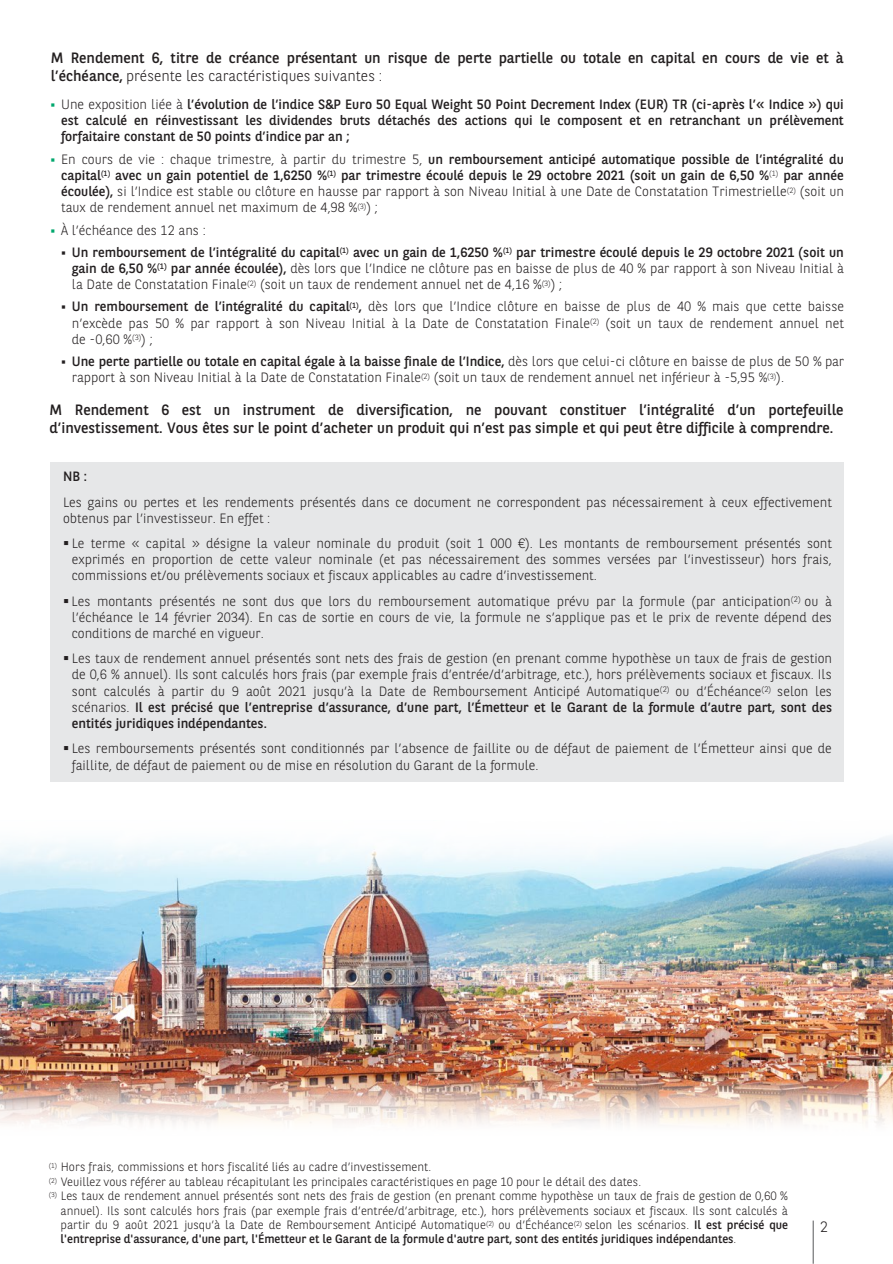
<style>
.page{position:relative;width:893px;height:1264px;background:#fff}
.page>*{position:absolute;margin:0;border:0;box-sizing:border-box;transform-origin:0 0}
.t1{font:15px/18px "BNPP Sans";color:#231f20}
.t2{font:300 15px "BNPP Sans";color:#231f20}
.t3{font:300 13.5px/16.2px "BNPP Sans";color:#231f20;text-align:justify}
.t4{font:13.5px/16px "BNPP Sans";letter-spacing:-.005em;color:#231f20;text-align:justify}
.t5{font:300 12px/14.4px "BNPP Sans";color:#231f20;text-align:justify}
.s1{font-weight:300}
.s2{color:#00a76d}
.s3{font-weight:400}
</style>
<div class="page">
<hr style="left:812px;top:1220px;width:1px;height:43px;background:#636466">
<img style="left:0;top:881px;width:892px;height:195px">
<div style="left:50px;top:462px;width:793px;height:319px;background:#e6e7e8"></div>
<svg style="left:0;top:836px;width:892px;height:45px"></svg>
<img style="left:0;top:1076px;width:892px;height:49px">
<p class="t1" style="left:51px;top:48px;width:794px">M Rendement 6, titre de créance présentant un risque de perte partielle ou totale en capital en cours de vie et à l’échéance, <span class="s1">présente les caractéristiques suivantes :</span></p>
<p class="t4" style="left:61px;top:96px;width:784px;text-indent:-11px"><span class="s2">▪</span> <span class="s1">Une exposition liée à</span> l’évolution de l’indice S&amp;P Euro 50 Equal Weight 50 Point Decrement Index (EUR) TR (ci-après l’« Indice ») qui est calculé en réinvestissant les dividendes bruts détachés des actions qui le composent et en retranchant un prélèvement forfaitaire constant de 50 points d’indice par an ;</p>
<p class="t3" style="left:61px;top:150px;width:784px;text-indent:-11px"><span class="s2">▪</span> En cours de vie : chaque trimestre, à partir du trimestre 5, <span class="s3">un remboursement anticipé automatique possible de l’intégralité du capital</span><sup>(1)</sup> <span class="s3">avec un gain potentiel de 1,6250 %</span><sup>(1)</sup> <span class="s3">par trimestre écoulé depuis le 29 octobre 2021 (soit un gain de 6,50 %</span><sup>(1)</sup> <span class="s3">par année écoulée),</span> si l’Indice est stable ou clôture en hausse par rapport à son Niveau Initial à une Date de Constatation Trimestrielle<sup>(2)</sup> (soit un taux de rendement annuel net maximum de 4,98 %<sup>(3)</sup>) ;</p>
<p class="t3" style="left:50px;top:221px;width:157px"><span class="s2">▪</span> À l’échéance des 12 ans :</p>
<p class="t3" style="left:72px;top:243px;width:773px;text-indent:-11px">▪ <span class="s3">Un remboursement de l’intégralité du capital</span><sup>(1)</sup> <span class="s3">avec un gain de 1,6250 %</span><sup>(1)</sup> <span class="s3">par trimestre écoulé depuis le 29 octobre 2021 (soit un gain de 6,50 %</span><sup>(1)</sup> <span class="s3">par année écoulée),</span> dès lors que l’Indice ne clôture pas en baisse de plus de 40 % par rapport à son Niveau Initial à la Date de Constatation Finale<sup>(2)</sup> (soit un taux de rendement annuel net de 4,16 %<sup>(3)</sup>) ;</p>
<p class="t3" style="left:72px;top:298px;width:773px;text-indent:-11px">▪ <span class="s3">Un remboursement de l’intégralité du capital</span><sup>(1)</sup><span class="s3">,</span> dès lors que l’Indice clôture en baisse de plus de 40 % mais que cette baisse n’excède pas 50 % par rapport à son Niveau Initial à la Date de Constatation Finale<sup>(2)</sup> (soit un taux de rendement annuel net de -0,60 %<sup>(3)</sup>) ;</p>
<p class="t3" style="left:72px;top:352px;width:773px;text-indent:-11px">▪ <span class="s3">Une perte partielle ou totale en capital égale à la baisse finale de l’Indice,</span> dès lors que celui-ci clôture en baisse de plus de 50 % par rapport à son Niveau Initial à la Date de Constatation Finale<sup>(2)</sup> (soit un taux de rendement annuel net inférieur à -5,95 %<sup>(3)</sup>).</p>
<p class="t1" style="left:50px;top:400px;width:795px">M Rendement 6 est un instrument de diversification, ne pouvant constituer l’intégralité d’un portefeuille d’investissement. Vous êtes sur le point d’acheter un produit qui n’est pas simple et qui peut être difficile à comprendre.</p>
<p class="t4" style="left:63px;top:468px;width:25px">NB :</p>
<p class="t3" style="left:63px;top:493px;width:770px">Les gains ou pertes et les rendements présentés dans ce document ne correspondent pas nécessairement à ceux effectivement obtenus par l’investisseur. En effet :</p>
<p class="t3" style="left:72px;top:534px;width:761px;text-indent:-9px">▪ Le terme « capital » désigne la valeur nominale du produit (soit 1 000 €). Les montants de remboursement présentés sont exprimés en proportion de cette valeur nominale (et pas nécessairement des sommes versées par l’investisseur) hors frais, commissions et/ou prélèvements sociaux et fiscaux applicables au cadre d’investissement.</p>
<p class="t3" style="left:72px;top:592px;width:761px;text-indent:-9px">▪ Les montants présentés ne sont dus que lors du remboursement automatique prévu par la formule (par anticipation<sup>(2)</sup> ou à l’échéance le 14 février 2034). En cas de sortie en cours de vie, la formule ne s’applique pas et le prix de revente dépend des conditions de marché en vigueur.</p>
<p class="t3" style="left:72px;top:649px;width:761px;text-indent:-9px">▪ Les taux de rendement annuel présentés sont nets des frais de gestion (en prenant comme hypothèse un taux de frais de gestion de 0,6 % annuel). Ils sont calculés hors frais (par exemple frais d’entrée/d’arbitrage, etc.), hors prélèvements sociaux et fiscaux. Ils sont calculés à partir du 9 août 2021 jusqu’à la Date de Remboursement Anticipé Automatique<sup>(2)</sup> ou d’Échéance<sup>(2)</sup> selon les scénarios. <span class="s3">Il est précisé que l’entreprise d’assurance, d’une part, l’Émetteur et le Garant de la formule d’autre part, sont des entités juridiques indépendantes.</span></p>
<p class="t3" style="left:72px;top:739px;width:761px;text-indent:-9px">▪ Les remboursements présentés sont conditionnés par l’absence de faillite ou de défaut de paiement de l’Émetteur ainsi que de faillite, de défaut de paiement ou de mise en résolution du Garant de la formule.</p>
<p class="t5" style="left:49px;top:1159px;width:384px"><sup>(1)</sup> Hors frais, commissions et hors fiscalité liés au cadre d’investissement.</p>
<p class="t5" style="left:49px;top:1173px;width:594px"><sup>(2)</sup> Veuillez vous référer au tableau récapitulant les principales caractéristiques en page 10 pour le détail des dates.</p>
<p class="t5" style="left:61px;top:1187px;width:729px;text-indent:-12px"><sup>(3)</sup> Les taux de rendement annuel présentés sont nets des frais de gestion (en prenant comme hypothèse un taux de frais de gestion de 0,60 % annuel). Ils sont calculés hors frais (par exemple frais d’entrée/d’arbitrage, etc.), hors prélèvements sociaux et fiscaux. Ils sont calculés à partir du 9 août 2021 jusqu’à la Date de Remboursement Anticipé Automatique<sup>(2)</sup> ou d’Échéance<sup>(2)</sup> selon les scénarios. <span class="s3">Il est précisé que l'entreprise d'assurance, d'une part, l'Émetteur et le Garant de la formule d'autre part, sont des entités juridiques indépendantes</span>.</p>
<p class="t2" style="left:820px;top:1216px;width:9px">2</p>
</div>
